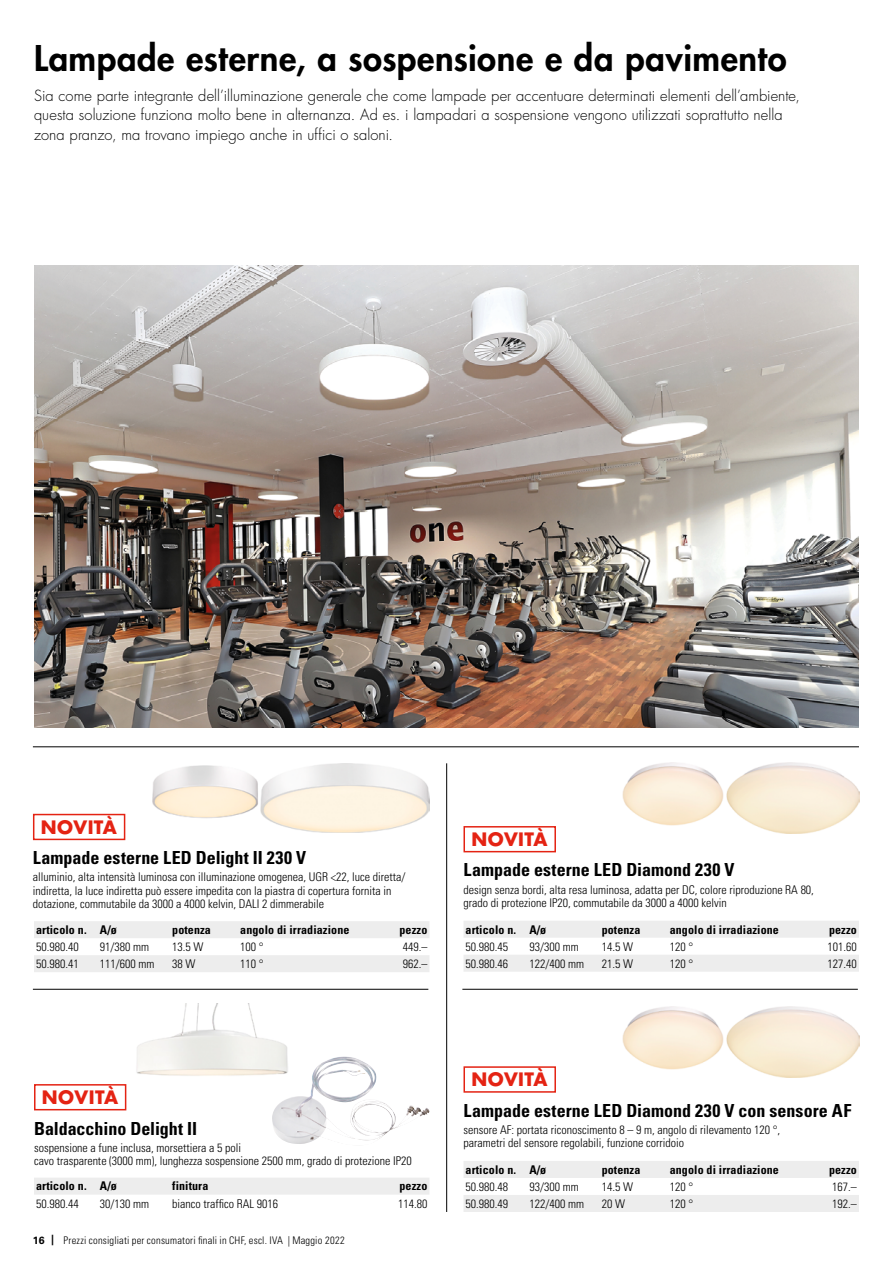
<style>
.page{position:relative;width:893px;height:1263px;background:#fff}
.page>*{position:absolute;margin:0;border:0;box-sizing:border-box;transform-origin:0 0}
.Titel{font:800 34.5px "Futura Std";letter-spacing:.015em;color:#000}
._01_Produkte_Titel{font:700 condensed 18px "Univers LT Std";color:#000}
.t1{font:700 18px "Futura Std";letter-spacing:.025em;color:#e42313}
.Lauftext{font:300 15px/19.5px "Futura Std";letter-spacing:.005em;color:#000}
._01_Produkte_Infotex{font:300 condensed 12px/13.5px "Univers LT Std";color:#000}
._02_Tabellentitel{font:700 condensed 12px "Univers LT Std";letter-spacing:.01em;color:#000}
._02_Content{font:300 condensed 12px "Univers LT Std";color:#000}
._02_Preis_-_Bold{font:300 condensed 12px "Univers LT Std";color:#000}
.t2{font:300 condensed 10.5px "Univers LT Std";letter-spacing:.02em;color:#000}
.s1{font-weight:700;font-stretch:normal}
.s2{font-family:"Futura Std";font-weight:800;font-stretch:normal}
</style>
<div class="page">
<hr style="left:462px;top:989px;width:396px;height:1px;background:#000">
<hr style="left:33px;top:989px;width:395px;height:1px;background:#000">
<hr style="left:33px;top:746px;width:826px;height:1px;background:#000">
<hr style="left:446px;top:763px;width:1px;height:449px;background:#000">
<div style="left:34px;top:921px;width:395px;height:17px;background:#ededed"></div>
<div style="left:34px;top:955px;width:395px;height:17px;background:#ededed"></div>
<div style="left:464px;top:921px;width:395px;height:17px;background:#ededed"></div>
<div style="left:464px;top:955px;width:395px;height:17px;background:#ededed"></div>
<div style="left:464px;top:1161px;width:395px;height:17px;background:#ededed"></div>
<div style="left:464px;top:1195px;width:395px;height:17px;background:#ededed"></div>
<div style="left:34px;top:1178px;width:395px;height:16px;background:#ededed"></div>
<img style="left:152px;top:763px;width:278px;height:70px">
<img style="left:623px;top:763px;width:236px;height:71px">
<img style="left:623px;top:1006px;width:236px;height:71px">
<div style="left:33px;top:814px;width:92px;height:26px;border:2px solid #e42313"></div>
<div style="left:463px;top:826px;width:93px;height:26px;border:2px solid #e42313"></div>
<div style="left:463px;top:1066px;width:93px;height:27px;border:2px solid #e42313"></div>
<div style="left:34px;top:1084px;width:92px;height:26px;border:2px solid #e42313"></div>
<img style="left:34px;top:266px;width:825px;height:461px">
<img style="left:272px;top:1056px;width:157px;height:88px">
<img style="left:136px;top:1004px;width:152px;height:73px">
<p class="Titel" style="left:34px;top:36px;width:754px">Lampade esterne, a sospensione e da pavimento</p>
<p class="Lauftext" style="left:34px;top:86px;width:768px">Sia come parte integrante dell’illuminazione generale che come lampade per accentuare determinati elementi dell’ambiente, questa soluzione funziona molto bene in alternanza. Ad es. i lampadari a sospensione vengono utilizzati soprattutto nella zona pranzo, ma trovano impiego anche in uffici o saloni.</p>
<p class="t1" style="left:41px;top:815px;width:78px">NOVITÀ</p>
<p class="_01_Produkte_Titel" style="left:33px;top:847px;width:275px">Lampade esterne LED Delight II 230 V</p>
<p class="_01_Produkte_Infotex" style="left:33px;top:870px;width:374px">alluminio, alta intensità luminosa con illuminazione omogenea, UGR &lt;22, luce diretta/ indiretta, la luce indiretta può essere impedita con la piastra di copertura fornita in dotazione, commutabile da 3000 a 4000 kelvin, DALI 2 dimmerabile</p>
<p class="_02_Tabellentitel" style="left:36px;top:922px;width:52px">articolo n.</p>
<p class="_02_Tabellentitel" style="left:100px;top:922px;width:18px">A/ø</p>
<p class="_02_Tabellentitel" style="left:172px;top:922px;width:40px">potenza</p>
<p class="_02_Tabellentitel" style="left:240px;top:922px;width:111px">angolo di irradiazione</p>
<p class="_02_Tabellentitel" style="left:400px;top:922px;width:29px">pezzo</p>
<p class="_02_Content" style="left:36px;top:939px;width:44px">50.980.40</p>
<p class="_01_Produkte_Infotex" style="left:100px;top:940px;width:51px">91/380 mm</p>
<p class="_02_Content" style="left:172px;top:939px;width:33px">13.5 W</p>
<p class="_02_Content" style="left:240px;top:939px;width:25px">100 °</p>
<p class="_02_Preis_-_Bold" style="left:403px;top:939px;width:26px">449.–</p>
<p class="_02_Content" style="left:36px;top:956px;width:44px">50.980.41</p>
<p class="_01_Produkte_Infotex" style="left:100px;top:957px;width:56px">111/600 mm</p>
<p class="_02_Content" style="left:172px;top:956px;width:25px">38 W</p>
<p class="_02_Content" style="left:240px;top:956px;width:25px">110 °</p>
<p class="_02_Preis_-_Bold" style="left:403px;top:956px;width:26px">962.–</p>
<p class="t1" style="left:471px;top:827px;width:78px">NOVITÀ</p>
<p class="_01_Produkte_Titel" style="left:463px;top:859px;width:273px">Lampade esterne LED Diamond 230 V</p>
<p class="_01_Produkte_Infotex" style="left:463px;top:883px;width:352px">design senza bordi, alta resa luminosa, adatta per DC, colore riproduzione RA 80, grado di protezione IP20, commutabile da 3000 a 4000 kelvin</p>
<p class="_02_Tabellentitel" style="left:466px;top:922px;width:52px">articolo n.</p>
<p class="_02_Tabellentitel" style="left:529px;top:922px;width:18px">A/ø</p>
<p class="_02_Tabellentitel" style="left:602px;top:922px;width:40px">potenza</p>
<p class="_02_Tabellentitel" style="left:670px;top:922px;width:111px">angolo di irradiazione</p>
<p class="_02_Tabellentitel" style="left:829px;top:922px;width:29px">pezzo</p>
<p class="_02_Content" style="left:466px;top:939px;width:44px">50.980.45</p>
<p class="_01_Produkte_Infotex" style="left:529px;top:939px;width:51px">93/300 mm</p>
<p class="_02_Content" style="left:602px;top:939px;width:33px">14.5 W</p>
<p class="_02_Content" style="left:670px;top:939px;width:25px">120 °</p>
<p class="_02_Preis_-_Bold" style="left:827px;top:939px;width:31px">101.60</p>
<p class="_02_Content" style="left:466px;top:956px;width:44px">50.980.46</p>
<p class="_01_Produkte_Infotex" style="left:529px;top:956px;width:56px">122/400 mm</p>
<p class="_02_Content" style="left:602px;top:956px;width:33px">21.5 W</p>
<p class="_02_Content" style="left:670px;top:956px;width:25px">120 °</p>
<p class="_02_Preis_-_Bold" style="left:827px;top:956px;width:31px">127.40</p>
<p class="t1" style="left:42px;top:1085px;width:78px">NOVITÀ</p>
<p class="_01_Produkte_Titel" style="left:34px;top:1117px;width:165px">Baldacchino Delight II</p>
<p class="_01_Produkte_Infotex" style="left:34px;top:1141px;width:209px">sospensione a fune inclusa, morsettiera a 5 poli</p>
<p class="_01_Produkte_Infotex" style="left:34px;top:1154px;width:379px">cavo trasparente (3000 mm), lunghezza sospensione 2500 mm, grado di protezione IP20</p>
<p class="_02_Tabellentitel" style="left:36px;top:1179px;width:52px">articolo n.</p>
<p class="_02_Tabellentitel" style="left:100px;top:1179px;width:18px">A/ø</p>
<p class="_02_Tabellentitel" style="left:172px;top:1179px;width:38px">finitura</p>
<p class="_02_Tabellentitel" style="left:400px;top:1179px;width:29px">pezzo</p>
<p class="_02_Content" style="left:36px;top:1196px;width:44px">50.980.44</p>
<p class="_01_Produkte_Infotex" style="left:100px;top:1196px;width:51px">30/130 mm</p>
<p class="_02_Content" style="left:172px;top:1196px;width:107px">bianco traffico RAL 9016</p>
<p class="_02_Preis_-_Bold" style="left:398px;top:1196px;width:31px">114.80</p>
<p class="t2" style="left:33px;top:1234px;width:313px"><span class="s1">16</span> <span class="s2">|</span> Prezzi consigliati per consumatori finali in CHF, escl. IVA | Maggio 2022</p>
<p class="t1" style="left:471px;top:1067px;width:78px">NOVITÀ</p>
<p class="_01_Produkte_Titel" style="left:463px;top:1099px;width:389px">Lampade esterne LED Diamond 230 V con sensore AF</p>
<p class="_01_Produkte_Infotex" style="left:463px;top:1123px;width:318px">sensore AF: portata riconoscimento 8 – 9 m, angolo di rilevamento 120 °, parametri del sensore regolabili, funzione corridoio</p>
<p class="_02_Tabellentitel" style="left:466px;top:1162px;width:52px">articolo n.</p>
<p class="_02_Tabellentitel" style="left:529px;top:1162px;width:18px">A/ø</p>
<p class="_02_Tabellentitel" style="left:602px;top:1162px;width:40px">potenza</p>
<p class="_02_Tabellentitel" style="left:670px;top:1162px;width:111px">angolo di irradiazione</p>
<p class="_02_Tabellentitel" style="left:829px;top:1162px;width:29px">pezzo</p>
<p class="_02_Content" style="left:466px;top:1179px;width:44px">50.980.48</p>
<p class="_01_Produkte_Infotex" style="left:529px;top:1180px;width:51px">93/300 mm</p>
<p class="_02_Content" style="left:602px;top:1179px;width:33px">14.5 W</p>
<p class="_02_Content" style="left:670px;top:1179px;width:25px">120 °</p>
<p class="_02_Preis_-_Bold" style="left:832px;top:1179px;width:26px">167.–</p>
<p class="_02_Content" style="left:466px;top:1196px;width:44px">50.980.49</p>
<p class="_01_Produkte_Infotex" style="left:529px;top:1197px;width:56px">122/400 mm</p>
<p class="_02_Content" style="left:602px;top:1196px;width:25px">20 W</p>
<p class="_02_Content" style="left:670px;top:1196px;width:25px">120 °</p>
<p class="_02_Preis_-_Bold" style="left:832px;top:1196px;width:26px">192.–</p>
</div>
